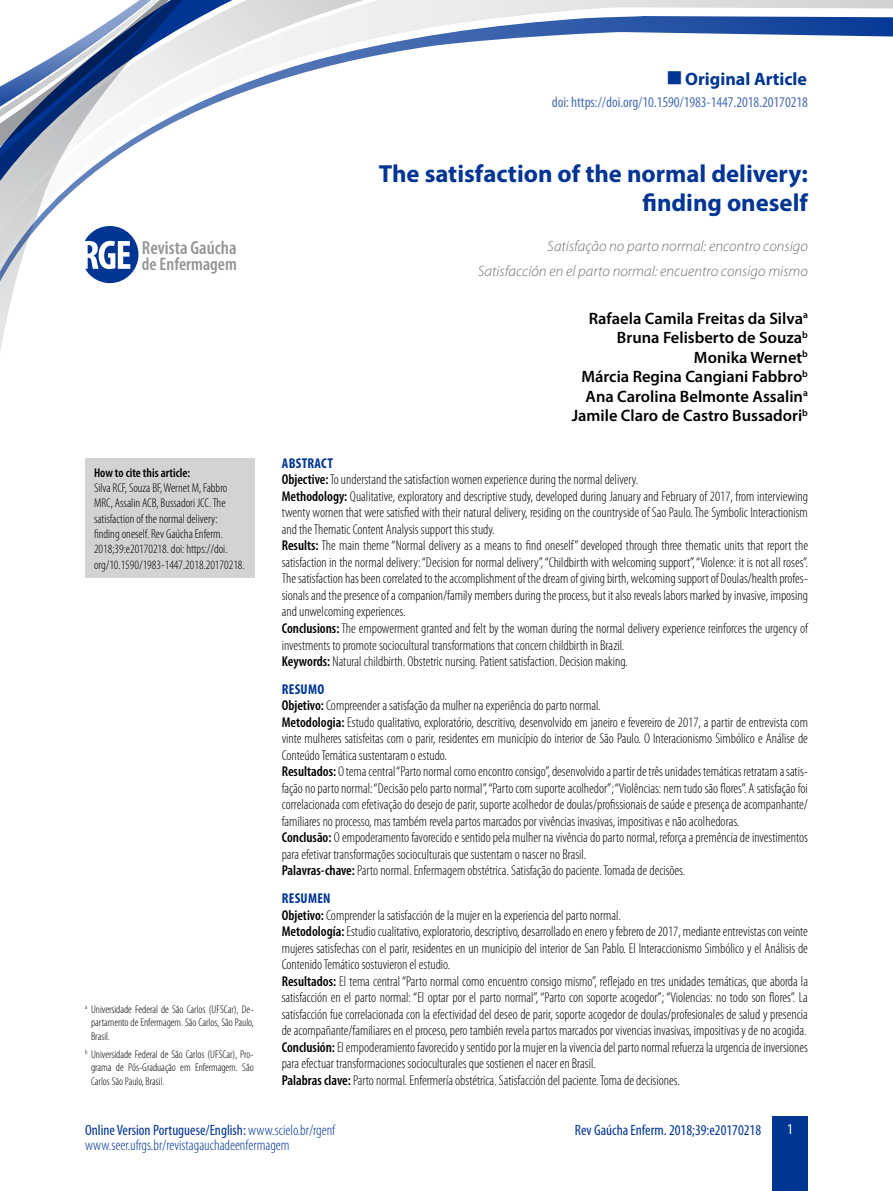
<style>
.page{position:relative;width:893px;height:1191px;background:#fff}
.page>*{position:absolute;margin:0;border:0;box-sizing:border-box;transform-origin:0 0}
.t1{font:700 24.75px/29.7px "Myriad Pro";color:#003594;text-align:right}
.t2{font:600 condensed 19.05px "Myriad Pro";color:#939598}
.t3{font:600 condensed 18.15px "Myriad Pro";color:#939598}
.t4{font:700 18px "Myriad Pro";color:#003594}
.t5{font:600 16.5px/19.5px "Myriad Pro";color:#000;text-align:right}
.t6{font:300 condensed 15px/15px "Myriad Pro";color:#003594}
.t7{font:italic 300 15px/25px "Myriad Pro";color:#6d6e71;text-align:right}
.t8{font:condensed 15px "Myriad Pro";letter-spacing:-.005em;color:#4d71b4}
.t9{font:condensed 15px "Myriad Pro";color:#003594}
.t10{font:condensed 15px "Myriad Pro";color:#fff}
.t11{font:300 condensed 14.25px/16.5px "Myriad Pro";color:#000}
.t12{font:300 condensed 12.75px/15.3px "Myriad Pro";color:#000}
.t13{font:600 condensed 12.75px "Myriad Pro";color:#000}
.t14{font:300 condensed 11.25px/13.5px "Myriad Pro";color:#000;text-align:justify}
.s1{font-weight:700;color:#003594}
.s2{font-weight:600}
.s3{font-weight:400}
</style>
<div class="page">
<svg style="left:202px;top:0;width:691px;height:109px"></svg>
<svg style="left:0;top:0;width:202px;height:352px"></svg>
<svg style="left:85px;top:226px;width:53px;height:57px"></svg>
<div style="left:772px;top:1116px;width:36px;height:75px;background:#003594"></div>
<div style="left:85px;top:458px;width:169px;height:119px;background:#d1d3d4"></div>
<svg style="left:668px;top:71px;width:13px;height:13px"></svg>
<p class="t4" style="left:685px;top:67px;width:123px">Original Article</p>
<h2 class="t2" style="left:142px;top:237px;width:96px">Revista Gaúcha</h2>
<p class="t3" style="left:142px;top:254px;width:96px">de Enfermagem</p>
<p class="t13" style="left:94px;top:466px;width:98px">How to cite this article:</p>
<p class="t12" style="left:94px;top:480px;width:152px">Silva RCF, Souza BF, Wernet M, Fabbro MRC, Assalin ACB, Bussadori JCC. The satisfaction of the normal delivery: finding oneself. Rev Gaúcha Enferm.<br>2018;39:e20170218. doi: https://doi. org/10.1590/1983-1447.2018.20170218.</p>
<p class="t14" style="left:91px;top:1002px;width:164px;text-indent:-6px"><sup>a</sup> Universidade Federal de São Carlos (UFSCar), De&shy;partamento de Enfermagem. São Carlos, São Paulo, Brasil.</p>
<p class="t14" style="left:91px;top:1047px;width:164px;text-indent:-6px"><sup>b</sup> Universidade Federal de São Carlos (UFSCar), Pro&shy;grama de Pós-Graduação em Enfermagem. São Carlos São Paulo, Brasil.</p>
<p class="t8" style="left:552px;top:94px;width:258px">doi: https://doi.org/10.1590/1983-1447.2018.20170218</p>
<h1 class="t1" style="left:379px;top:158px;width:431px">The satisfaction of the normal delivery: finding oneself</h1>
<p class="t7" style="left:478px;top:234px;width:332px">Satisfação no parto normal: encontro consigo<br>Satisfacción en el parto normal: encuentro consigo mismo</p>
<p class="t5" style="left:572px;top:309px;width:238px">Rafaela Camila Freitas da Silva<sup>a<br></sup>Bruna Felisberto de Souza<sup>b<br></sup>Monika Wernet<sup>b<br></sup>Márcia Regina Cangiani Fabbro<sup>b<br></sup>Ana Carolina Belmonte Assalin<sup>a<br></sup>Jamile Claro de Castro Bussadori<sup>b</sup></p>
<p class="t11" style="left:282px;top:455px;width:528px"><span class="s1">ABSTRACT<br></span><span class="s2">Objective:</span> To understand the satisfaction women experience during the normal delivery.<br><span class="s2">Methodology:</span> Qualitative, exploratory and descriptive study, developed during January and February of 2017, from interviewing twenty women that were satisfied with their natural delivery, residing on the countryside of Sao Paulo. The Symbolic Interactionism and the Thematic Content Analysis support this study.<br><span class="s2">Results:</span> The main theme “Normal delivery as a means to find oneself” developed through three thematic units that report the satisfaction in the normal delivery: “Decision for normal delivery”, “Childbirth with welcoming support”, “Violence: it is not all roses”.<br>The satisfaction has been correlated to the accomplishment of the dream of giving birth, welcoming support of Doulas/health profes&shy;sionals and the presence of a companion/family members during the process, but it also reveals labors marked by invasive, imposing and unwelcoming experiences.<br><span class="s2">Conclusions:</span> The empowerment granted and felt by the woman during the normal delivery experience reinforces the urgency of investments to promote sociocultural transformations that concern childbirth in Brazil.<br><span class="s2">Keywords:</span> Natural childbirth. Obstetric nursing. Patient satisfaction. Decision making.</p>
<p class="t11" style="left:282px;top:681px;width:528px"><span class="s1">RESUMO<br></span><span class="s2">Objetivo:</span> Compreender a satisfação da mulher na experiência do parto normal.<br><span class="s2">Metodologia:</span> Estudo qualitativo, exploratório, descritivo, desenvolvido em janeiro e fevereiro de 2017, a partir de entrevista com vinte mulheres satisfeitas com o parir, residentes em município do interior de São Paulo. O Interacionismo Simbólico e Análise de Conteúdo Temática sustentaram o estudo.<br><span class="s2">Resultados:</span> O tema central “Parto normal como encontro consigo”, desenvolvido a partir de três unidades temáticas retratam a satis&shy;fação no parto normal: “Decisão pelo parto normal”, “Parto com suporte acolhedor”; “Violências: nem tudo são flores”. A satisfação foi correlacionada com efetivação do desejo de parir, suporte acolhedor de doulas/profissionais de saúde e presença de acompanhante/ familiares no processo, mas também revela partos marcados por vivências invasivas, impositivas e não acolhedoras.<br><span class="s2">Conclusão:</span> O empoderamento favorecido e sentido pela mulher na vivência do parto normal, reforça a premência de investimentos para efetivar transformações socioculturais que sustentam o nascer no Brasil.<br><span class="s2">Palavras-chave:</span> Parto normal. Enfermagem obstétrica. Satisfação do paciente. Tomada de decisões.</p>
<p class="t11" style="left:282px;top:890px;width:528px"><span class="s1">RESUMEN<br></span><span class="s2">Objetivo:</span> Comprender la satisfacción de la mujer en la experiencia del parto normal.<br><span class="s2">Metodología:</span> Estudio cualitativo, exploratorio, descriptivo, desarrollado en enero y febrero de 2017, mediante entrevistas con veinte mujeres satisfechas con el parir, residentes en un municipio del interior de San Pablo. El Interaccionismo Simbólico y el Análisis de Contenido Temático sostuvieron el estudio.<br><span class="s2">Resultados:</span> El tema central “Parto normal como encuentro consigo mismo”, reflejado en tres unidades temáticas, que aborda la satisfacción en el parto normal: “El optar por el parto normal”, “Parto con soporte acogedor”; “Violencias: no todo son flores”. La satisfacción fue correlacionada con la efectividad del deseo de parir, soporte acogedor de doulas/profesionales de salud y presencia de acompañante/familiares en el proceso, pero también revela partos marcados por vivencias invasivas, impositivas y de no acogida.<br><span class="s2">Conclusión:</span> El empoderamiento favorecido y sentido por la mujer en la vivencia del parto normal refuerza la urgencia de inversiones para efectuar transformaciones socioculturales que sostienen el nacer en Brasil.<br><span class="s2">Palabras clave:</span> Parto normal. Enfermería obstétrica. Satisfacción del paciente. Toma de decisiones.</p>
<p class="t6" style="left:85px;top:1123px;width:252px"><span class="s3">Online Version Portuguese/English:</span> www.scielo.br/rgenf www.seer.ufrgs.br/revistagauchadeenfermagem</p>
<p class="t9" style="left:575px;top:1122px;width:188px">Rev Gaúcha Enferm. 2018;39:e20170218</p>
<p class="t10" style="left:787px;top:1121px;width:7px">1</p>
</div>
